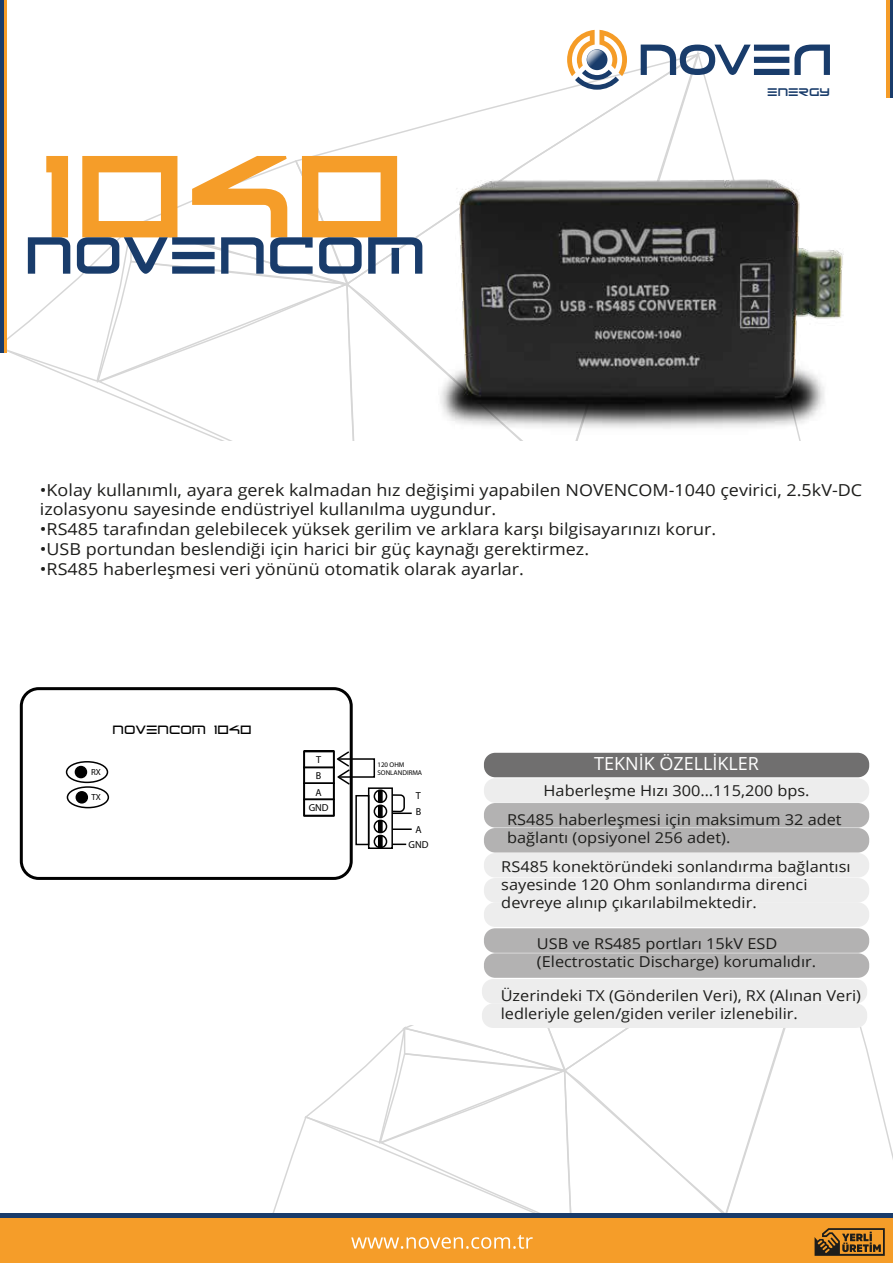
<style>
.page{position:relative;width:893px;height:1263px;background:#fff}
.page>*{position:absolute;margin:0;border:0;box-sizing:border-box;transform-origin:0 0}
.t1{font:700 134.4px "Tele Marines";color:#f59d29}
.t2{font:700 60px "Tele Marines";color:#193c6b}
.t3{font:18px "Open Sans";color:#fff}
.t4{font:16.5px/19.8px "Open Sans";color:#1d1d1b;scale:1.09 1}
.t5{font:15px/18px "Open Sans";color:#1d1d1b;scale:1.09 1}
.t6{font:13.95px "Tele Marines";color:#010101}
.t7{font:700 12.75px "Tele Marines";color:#193c6b}
.t8{font:10.2px/15.9px "Myriad Pro";color:#010101}
.t9{font:8.85px "Myriad Pro";color:#010101}
.t10{font:6.9px "Myriad Pro";color:#010101}
</style>
<div class="page">
<svg style="left:0;top:159px;width:350px;height:225px"></svg>
<svg style="left:267px;top:1067px;width:626px;height:147px"></svg>
<svg style="left:303px;top:1025px;width:270px;height:189px"></svg>
<div style="left:0;top:1218px;width:893px;height:45px;background:#f59d29"></div>
<svg style="left:351px;top:1235px;width:182px;height:14px"></svg>
<svg style="left:815px;top:1228px;width:70px;height:28px"></svg>
<hr style="left:0;top:1214px;width:893px;height:4px;background:#193c6b">
<svg style="left:567px;top:30px;width:60px;height:60px"></svg>
<svg style="left:587px;top:49px;width:18px;height:19px"></svg>
<svg style="left:587px;top:50px;width:20px;height:20px"></svg>
<svg style="left:641px;top:45px;width:189px;height:30px"></svg>
<div style="left:0;top:0;width:5px;height:352px;background:#193c6b"></div>
<div style="left:888px;top:0;width:5px;height:98px;background:#193c6b"></div>
<hr style="left:886px;top:0;width:4px;height:98px;background:#f59c27">
<hr style="left:5px;top:0;width:2px;height:352px;background:#f59c27">
<div style="left:484px;top:753px;width:385px;height:24px;background:#706f6f;border-radius:11px"></div>
<div style="left:484px;top:778px;width:385px;height:25px;background:#ededed;border-radius:11px"></div>
<div style="left:484px;top:803px;width:385px;height:24px;background:#b3b2b2;border-radius:11px"></div>
<div style="left:484px;top:828px;width:385px;height:24px;background:#b3b2b2;border-radius:11px"></div>
<div style="left:484px;top:928px;width:385px;height:25px;background:#b3b2b2;border-radius:11px"></div>
<div style="left:484px;top:953px;width:385px;height:25px;background:#b3b2b2;border-radius:11px"></div>
<div style="left:484px;top:853px;width:385px;height:24px;background:#ededed;border-radius:11px"></div>
<div style="left:484px;top:878px;width:385px;height:24px;background:#ededed;border-radius:11px"></div>
<div style="left:484px;top:902px;width:385px;height:25px;background:#ededed;border-radius:11px"></div>
<div style="left:482px;top:979px;width:385px;height:24px;background:#ededed;border-radius:11px"></div>
<div style="left:482px;top:1003px;width:385px;height:25px;background:#ededed;border-radius:11px"></div>
<div style="left:66px;top:761px;width:42px;height:22px;border:2px solid #010101;border-radius:50%"></div>
<div style="left:75px;top:766px;width:11px;height:11px;background:#010101;border-radius:50%"></div>
<div style="left:75px;top:766px;width:12px;height:12px;border:2px solid #010101;border-radius:50%"></div>
<div style="left:67px;top:786px;width:42px;height:22px;border:2px solid #010101;border-radius:50%"></div>
<div style="left:76px;top:792px;width:11px;height:11px;background:#010101;border-radius:50%"></div>
<div style="left:76px;top:791px;width:12px;height:12px;border:2px solid #010101;border-radius:50%"></div>
<div style="left:304px;top:750px;width:30px;height:67px;border:2px solid #010101"></div>
<div style="left:303px;top:751px;width:32px;height:17px;border:2px solid #010101"></div>
<div style="left:303px;top:766px;width:32px;height:18px;border:2px solid #010101"></div>
<div style="left:303px;top:782px;width:32px;height:18px;border:2px solid #010101"></div>
<div style="left:303px;top:799px;width:32px;height:17px;border:2px solid #010101"></div>
<div style="left:20px;top:687px;width:333px;height:193px;border:3px solid #010101;border-radius:17px"></div>
<svg style="left:337px;top:751px;width:39px;height:34px"></svg>
<hr style="left:386px;top:828px;width:26px;height:2px;background:#010101">
<hr style="left:386px;top:812px;width:26px;height:2px;background:#010101">
<hr style="left:381px;top:843px;width:25px;height:2px;background:#010101">
<svg style="left:393px;top:794px;width:13px;height:19px"></svg>
<svg style="left:368px;top:787px;width:25px;height:62px"></svg>
<div style="left:374px;top:789px;width:13px;height:14px;border:2px solid #010101;border-radius:50%"></div>
<div style="left:374px;top:804px;width:13px;height:14px;border:2px solid #010101;border-radius:50%"></div>
<div style="left:374px;top:820px;width:13px;height:13px;border:2px solid #010101;border-radius:50%"></div>
<div style="left:374px;top:835px;width:13px;height:13px;border:2px solid #010101;border-radius:50%"></div>
<div style="left:355px;top:795px;width:14px;height:50px;border:2px solid #010101"></div>
<svg style="left:378px;top:790px;width:5px;height:12px"></svg>
<svg style="left:378px;top:805px;width:5px;height:13px"></svg>
<svg style="left:378px;top:820px;width:5px;height:13px"></svg>
<svg style="left:378px;top:835px;width:5px;height:13px"></svg>
<img style="left:412px;top:137px;width:432px;height:298px">
<h1 class="t1" style="left:40px;top:131px;width:366px">1040</h1>
<h2 class="t2" style="left:25px;top:226px;width:403px">novencom</h2>
<p class="t7" style="left:767px;top:86px;width:64px">energy</p>
<p class="t4" style="left:40px;top:479px;width:756px">•Kolay kullanımlı, ayara gerek kalmadan hız değişimi yapabilen NOVENCOM-1040 çevirici, 2.5kV-DC izolasyonu sayesinde endüstriyel kullanılma uygundur.</p>
<p class="t4" style="left:40px;top:519px;width:622px">•RS485 tarafından gelebilecek yüksek gerilim ve arklara karşı bilgisayarınızı korur.</p>
<p class="t4" style="left:40px;top:539px;width:505px">•USB portundan beslendiği için harici bir güç kaynağı gerektirmez.</p>
<p class="t4" style="left:40px;top:558px;width:446px">•RS485 haberleşmesi veri yönünü otomatik olarak ayarlar.</p>
<p class="t6" style="left:113px;top:723px;width:141px">novencom 1040</p>
<p class="t8" style="left:316px;top:751px;width:7px">T<br>B</p>
<p class="t8" style="left:309px;top:784px;width:22px;line-height:15.1px;text-align:center">A<br>GND</p>
<p class="t10" style="left:377px;top:760px;width:29px">120 OHM</p>
<p class="t9" style="left:91px;top:767px;width:11px">RX</p>
<p class="t10" style="left:377px;top:768px;width:46px">SONLANDIRMA</p>
<p class="t9" style="left:91px;top:792px;width:11px">TX</p>
<p class="t8" style="left:416px;top:788px;width:7px">T<br>B</p>
<p class="t8" style="left:408px;top:821px;width:22px;line-height:15.1px;text-align:center">A<br>GND</p>
<p class="t3" style="left:594px;top:751px;width:166px">TEKNİK ÖZELLİKLER</p>
<p class="t5" style="left:507px;top:776px;width:308px;line-height:28.2px;text-align:center">Haberleşme Hızı 300…115,200 bps.<br>RS485 haberleşmesi için maksimum 32 adet</p>
<p class="t5" style="left:507px;top:828px;width:206px">bağlantı (opsiyonel 256 adet).</p>
<p class="t5" style="left:501px;top:857px;width:322px">RS485 konektöründeki sonlandırma bağlantısı sayesinde 120 Ohm sonlandırma direnci devreye alınıp çıkarılabilmektedir.</p>
<p class="t5" style="left:537px;top:934px;width:258px">USB ve RS485 portları 15kV ESD (Electrostatic Discharge) korumalıdır.</p>
<p class="t5" style="left:501px;top:986px;width:332px">Üzerindeki TX (Gönderilen Veri), RX (Alınan Veri) ledleriyle gelen/giden veriler izlenebilir.</p>
</div>
